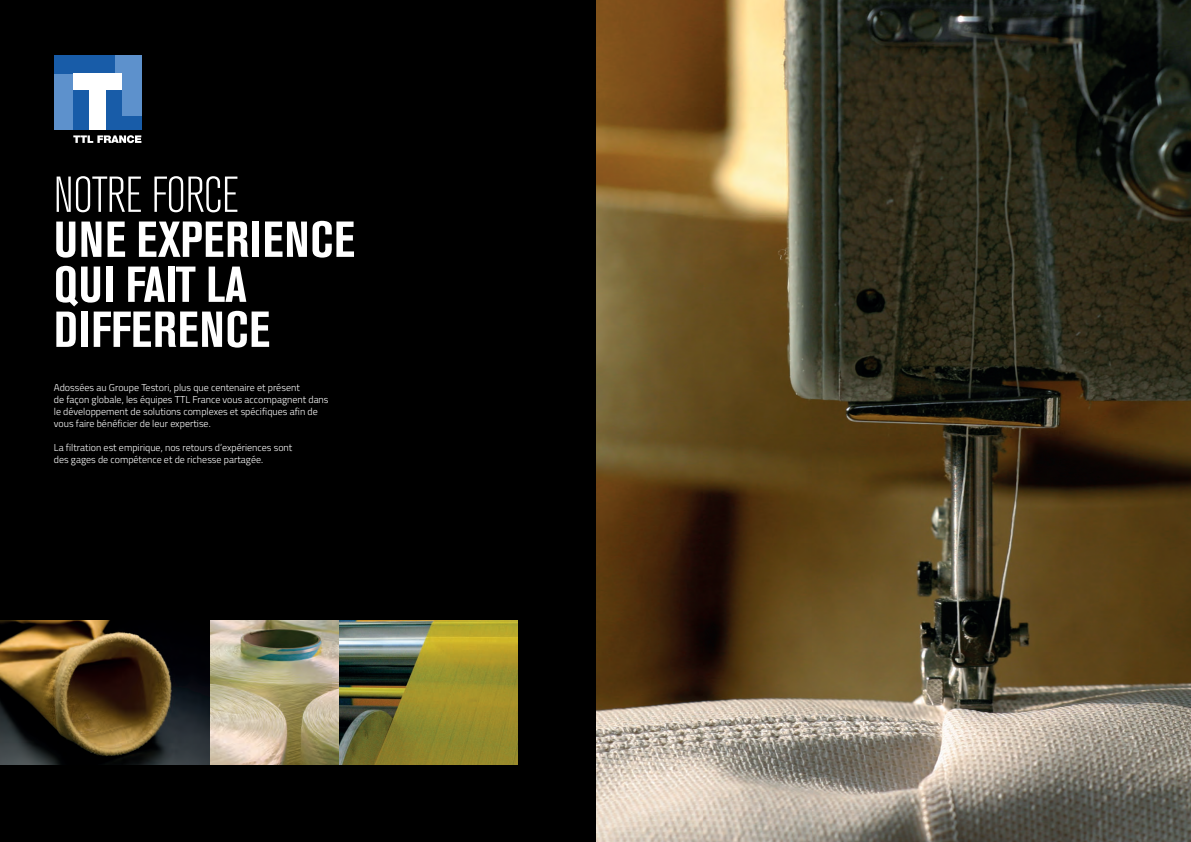
<style>
.page{position:relative;width:1191px;height:842px;background:#fff}
.page>*{position:absolute;margin:0;border:0;box-sizing:border-box;transform-origin:0 0}
.t1{font:700 condensed 50px/45px "Akzidenz Grotesk BE";letter-spacing:.015em;color:#fff}
.t2{font:300 condensed 50px "Akzidenz Grotesk BE";letter-spacing:-.01em;color:#fff}
.t3{font:300 10px/12px "Titillium Web";color:#fff}
</style>
<div class="page">
<img style="left:595px;top:0;width:596px;height:842px">
<div style="left:0;top:0;width:595px;height:842px;background:#000"></div>
<img style="left:0;top:621px;width:517px;height:143px">
<div style="left:54px;top:55px;width:87px;height:75px;background:#5d91cc"></div>
<div style="left:54px;top:55px;width:61px;height:19px;background:#185ca8"></div>
<div style="left:73px;top:90px;width:16px;height:40px;background:#185ca8"></div>
<div style="left:106px;top:90px;width:16px;height:40px;background:#185ca8"></div>
<div style="left:106px;top:116px;width:35px;height:14px;background:#185ca8"></div>
<div style="left:73px;top:74px;width:49px;height:16px;background:#fff"></div>
<div style="left:89px;top:82px;width:17px;height:48px;background:#fff"></div>
<svg style="left:73px;top:135px;width:68px;height:8px"></svg>
<h1 class="t2" style="left:54px;top:168px;width:186px">NOTRE FORCE</h1>
<h1 class="t1" style="left:54px;top:218px;width:302px">UNE EXPERIENCE<br>QUI FAIT LA<br>DIFFERENCE</h1>
<p class="t3" style="left:54px;top:381px;width:276px">Adossées au Groupe Testori, plus que centenaire et présent<br>de façon globale, les équipes TTL France vous accompagnent dans le développement de solutions complexes et spécifiques afin de vous faire bénéficier de leur expertise.</p>
<p class="t3" style="left:54px;top:441px;width:240px">La filtration est empirique, nos retours d’expériences sont des gages de compétence et de richesse partagée.</p>
</div>
